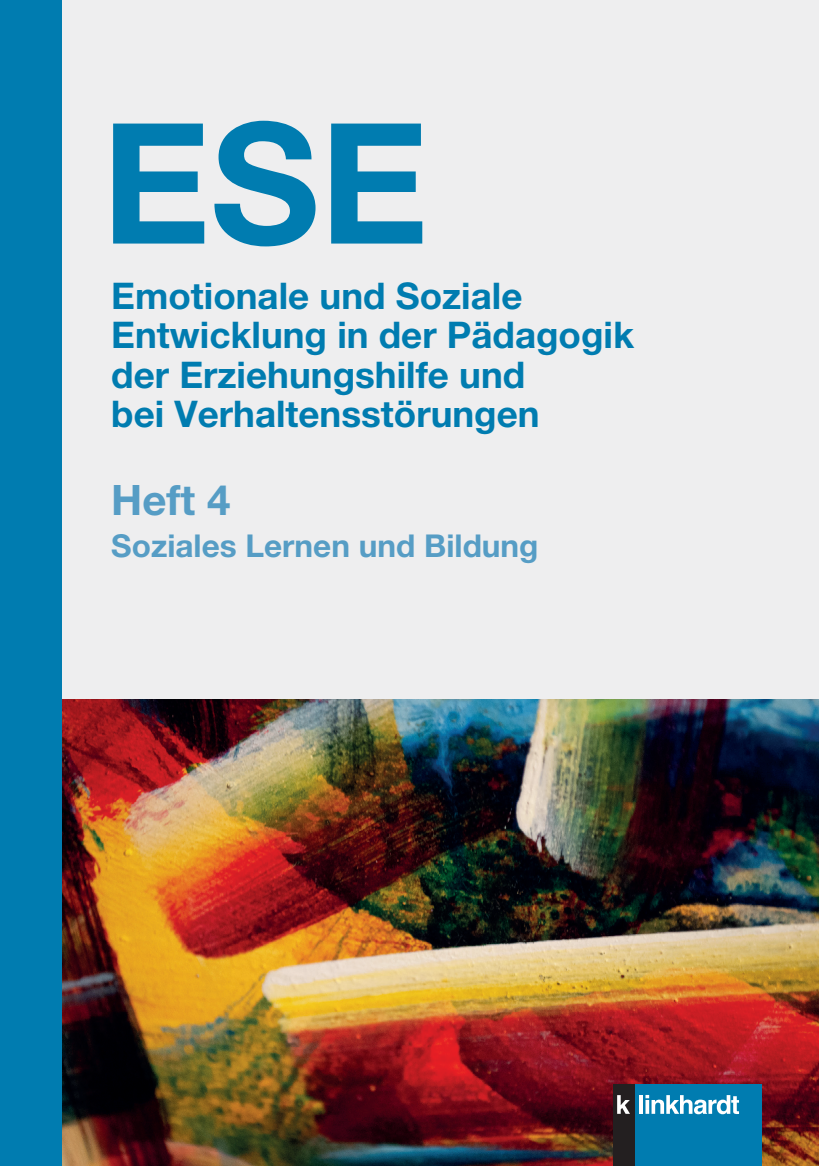
<style>
.page{position:relative;width:819px;height:1166px;background:#fff}
.page>*{position:absolute;margin:0;border:0;box-sizing:border-box;transform-origin:0 0}
.t1{font:700 168px "Helvetica Neue LT Pro";color:#007cb0}
.t2{font:700 42px "Helvetica Neue LT Pro";color:#569dc5}
.t3{font:700 36.75px/39.4px "Helvetica Neue LT Pro";color:#007cb0}
.t4{font:700 31.5px "Helvetica Neue LT Pro";color:#569dc5}
</style>
<div class="page">
<div style="left:0;top:0;width:818px;height:1166px;background:#eeeeef"></div>
<img style="left:62px;top:699px;width:756px;height:467px">
<div style="left:612px;top:1084px;width:149px;height:82px;background:#007cb0"></div>
<div style="left:612px;top:1084px;width:22px;height:82px;background:#231f20"></div>
<svg style="left:617px;top:1095px;width:13px;height:19px"></svg>
<hr style="left:639px;top:1095px;width:4px;height:19px;background:#fff">
<svg style="left:645px;top:1095px;width:94px;height:19px"></svg>
<div style="left:0;top:0;width:62px;height:1166px;background:#007cb0"></div>
<h1 class="t1" style="left:101px;top:80px;width:328px">ESE</h1>
<p class="t3" style="left:111px;top:275px;width:524px">Emotionale und Soziale<br>Entwicklung in der Pädagogik der Erziehungshilfe und<br>bei Verhaltensstörungen</p>
<p class="t2" style="left:111px;top:474px;width:121px">Heft 4</p>
<p class="t4" style="left:111px;top:526px;width:428px">Soziales Lernen und Bildung</p>
</div>
